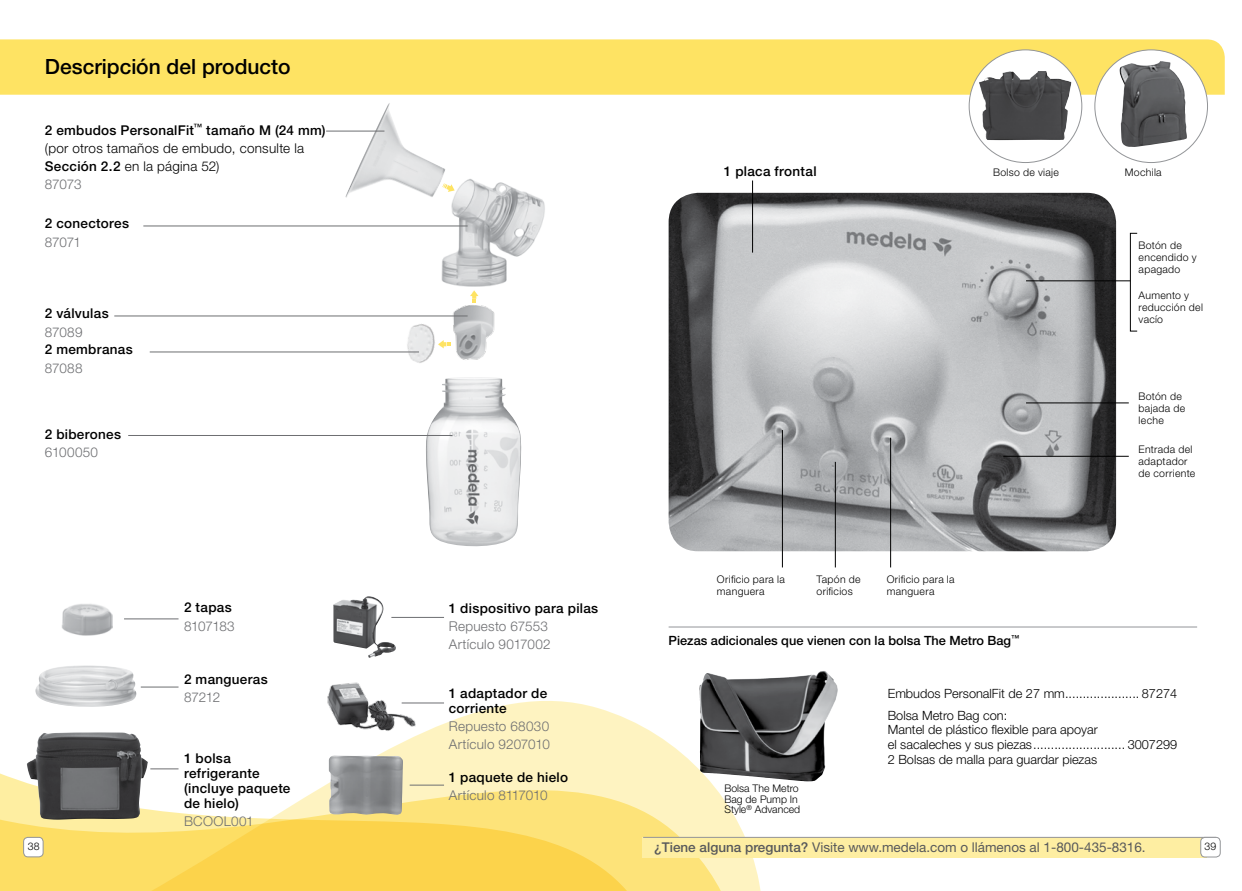
<style>
.page{position:relative;width:1242px;height:891px;background:#fff}
.page>*{position:absolute;margin:0;border:0;box-sizing:border-box;transform-origin:0 0}
.t1{font:500 21px "Helvetica Neue LT Std";color:#000}
.t2{font:500 13.5px/15px "Helvetica Neue LT Std";letter-spacing:.02em;color:#000}
.t3{font:300 13.5px/18px "Helvetica Neue LT Std";letter-spacing:.015em;color:#6d6e71}
.t4{font:300 13.5px/18.1px "Helvetica Neue LT Std";letter-spacing:.02em;color:#000}
.t5{font:13.5px "Helvetica Neue LT Std";color:#58595b}
.t6{font:300 13.5px "Helvetica Neue LT Std";letter-spacing:-.03em;color:#6d6e71}
.t7{font:300 12.75px/14.7px "Helvetica Neue LT Std";color:#000}
.t8{font:500 12.75px "Helvetica Neue LT Std";color:#000}
.t9{font:300 10.5px/12px "Helvetica Neue LT Std";letter-spacing:.03em;color:#000}
.t10{font:300 10.5px/10.5px "Helvetica Neue LT Std";color:#000}
.s1{font-weight:500}
.s2{color:#6d6e71}
</style>
<div class="page">
<div style="left:0;top:39px;width:1225px;height:56px;background:#fee363"></div>
<svg style="left:417px;top:701px;width:358px;height:190px"></svg>
<svg style="left:0;top:706px;width:755px;height:185px"></svg>
<div style="left:24px;top:837px;width:19px;height:20px;background:#fff;border-radius:4px"></div>
<div style="left:23px;top:837px;width:20px;height:20px;border:1px solid #939598;border-radius:4px"></div>
<div style="left:643px;top:837px;width:564px;height:20px;background:#feeea2"></div>
<hr style="left:643px;top:837px;width:573px;height:1px;background:#939598">
<div style="left:1201px;top:837px;width:19px;height:20px;background:#fff;border-radius:4px"></div>
<div style="left:1200px;top:837px;width:21px;height:20px;border:1px solid #939598;border-radius:4px"></div>
<img style="left:440px;top:179px;width:105px;height:108px">
<img style="left:398px;top:324px;width:46px;height:39px">
<img style="left:345px;top:103px;width:101px;height:95px">
<img style="left:426px;top:377px;width:96px;height:170px">
<img style="left:329px;top:755px;width:74px;height:60px">
<img style="left:27px;top:732px;width:121px;height:88px">
<img style="left:333px;top:596px;width:63px;height:62px">
<img style="left:326px;top:682px;width:91px;height:51px">
<img style="left:33px;top:665px;width:104px;height:43px">
<img style="left:449px;top:305px;width:46px;height:55px">
<img style="left:61px;top:604px;width:51px;height:32px">
<svg style="left:442px;top:183px;width:13px;height:9px"></svg>
<svg style="left:438px;top:340px;width:13px;height:8px"></svg>
<svg style="left:470px;top:291px;width:8px;height:12px"></svg>
<img style="left:669px;top:193px;width:447px;height:358px">
<hr style="left:326px;top:131px;width:58px;height:1px;background:#6d6e71">
<hr style="left:128px;top:435px;width:324px;height:1px;background:#6d6e71">
<hr style="left:141px;top:687px;width:38px;height:1px;background:#6d6e71">
<hr style="left:124px;top:619px;width:55px;height:1px;background:#6d6e71">
<hr style="left:143px;top:226px;width:325px;height:1px;background:#6d6e71">
<hr style="left:114px;top:316px;width:354px;height:1px;background:#6d6e71">
<hr style="left:150px;top:352px;width:269px;height:1px;background:#6d6e71">
<hr style="left:1026px;top:280px;width:104px;height:1px;background:#000">
<hr style="left:1026px;top:403px;width:103px;height:1px;background:#000">
<hr style="left:1003px;top:456px;width:126px;height:1px;background:#000">
<hr style="left:752px;top:181px;width:1px;height:72px;background:#000">
<hr style="left:782px;top:430px;width:1px;height:137px;background:#000">
<hr style="left:835px;top:462px;width:1px;height:105px;background:#000">
<hr style="left:890px;top:438px;width:1px;height:129px;background:#000">
<hr style="left:391px;top:617px;width:53px;height:1px;background:#6d6e71">
<hr style="left:410px;top:785px;width:34px;height:1px;background:#6d6e71">
<hr style="left:402px;top:703px;width:42px;height:1px;background:#6d6e71">
<svg style="left:150px;top:769px;width:29px;height:1px"></svg>
<div style="left:1130px;top:233px;width:8px;height:98px;border:1px solid #000"></div>
<img style="left:699px;top:671px;width:124px;height:92px">
<hr style="left:669px;top:627px;width:528px;height:1px;background:#939598">
<div style="left:1095px;top:50px;width:113px;height:113px;background:#fff;border-radius:50%"></div>
<img style="left:1119px;top:61px;width:68px;height:86px">
<svg style="left:969px;top:50px;width:113px;height:113px"></svg>
<h1 class="t1" style="left:45px;top:54px;width:247px">Descripción del producto</h1>
<p class="t4" style="left:45px;top:120px;width:282px"><span class="s1">2 embudos PersonalFit</span><sup>™</sup> <span class="s1">tamaño M (24 mm) </span>(por otros tamaños de embudo, consulte la<br><span class="s1">Sección 2.2</span> en la página 52)<br><span class="s2">87073</span></p>
<p class="t2" style="left:45px;top:216px;width:86px">2 conectores</p>
<p class="t3" style="left:45px;top:233px;width:38px">87071</p>
<p class="t2" style="left:45px;top:306px;width:65px">2 válvulas</p>
<p class="t3" style="left:45px;top:323px;width:39px">87089</p>
<p class="t2" style="left:45px;top:342px;width:89px">2 membranas</p>
<p class="t3" style="left:45px;top:359px;width:39px">87088</p>
<p class="t2" style="left:45px;top:427px;width:78px">2 biberones</p>
<p class="t3" style="left:45px;top:443px;width:55px">6100050</p>
<p class="t2" style="left:184px;top:600px;width:49px">2 tapas</p>
<p class="t6" style="left:184px;top:618px;width:52px">8107183</p>
<p class="t2" style="left:184px;top:671px;width:85px">2 mangueras</p>
<p class="t3" style="left:184px;top:688px;width:38px">87212</p>
<p class="t2" style="left:184px;top:750px;width:108px">1 bolsa refrigerante (incluye paquete de hielo)</p>
<p class="t3" style="left:184px;top:812px;width:71px">BCOOL001</p>
<p class="t2" style="left:449px;top:601px;width:151px">1 dispositivo para pilas</p>
<p class="t3" style="left:449px;top:617px;width:103px">Repuesto 67553<br>Artículo 9017002</p>
<p class="t2" style="left:449px;top:686px;width:100px">1 adaptador de corriente</p>
<p class="t3" style="left:449px;top:717px;width:103px">Repuesto 68030<br>Artículo 9207010</p>
<p class="t2" style="left:449px;top:769px;width:121px">1 paquete de hielo</p>
<p class="t3" style="left:449px;top:786px;width:100px">Artículo 8117010</p>
<p class="t2" style="left:724px;top:163px;width:94px">1 placa frontal</p>
<p class="t9" style="left:717px;top:573px;width:69px">Orificio para la manguera</p>
<p class="t9" style="left:887px;top:573px;width:69px">Orificio para la manguera</p>
<p class="t9" style="left:817px;top:573px;width:46px">Tapón de orificios</p>
<p class="t9" style="left:993px;top:166px;width:67px">Bolso de viaje</p>
<p class="t9" style="left:1125px;top:166px;width:38px">Mochila</p>
<p class="t9" style="left:1139px;top:239px;width:59px">Botón de encendido y apagado</p>
<p class="t9" style="left:1139px;top:289px;width:66px">Aumento y reducción del vacío</p>
<p class="t9" style="left:1139px;top:390px;width:48px">Botón de bajada de leche</p>
<p class="t9" style="left:1139px;top:443px;width:58px">Entrada del adaptador de corriente</p>
<p class="t8" style="left:669px;top:633px;width:352px">Piezas adicionales que vienen con la bolsa The Metro Bag<sup>™</sup></p>
<p class="t10" style="left:724px;top:783px;width:77px">Bolsa The Metro<br>Bag de Pump In<br>Style<sup>®</sup> Advanced</p>
<p class="t7" style="left:888px;top:683px;width:291px;line-height:21.1px">Embudos PersonalFit de 27 mm..................... 87274<br>Bolsa Metro Bag con:</p>
<p class="t7" style="left:888px;top:722px;width:291px">Mantel de plástico flexible para apoyar<br>el sacaleches y sus piezas.......................... 3007299<br>2 Bolsas de malla para guardar piezas</p>
<p class="t9" style="left:28px;top:840px;width:13px">38</p>
<p class="t5" style="left:654px;top:839px;width:493px"><span class="s1">¿Tiene alguna pregunta?</span> Visite www.medela.com o llámenos al 1-800-435-8316.</p>
<p class="t9" style="left:1205px;top:840px;width:13px">39</p>
</div>
